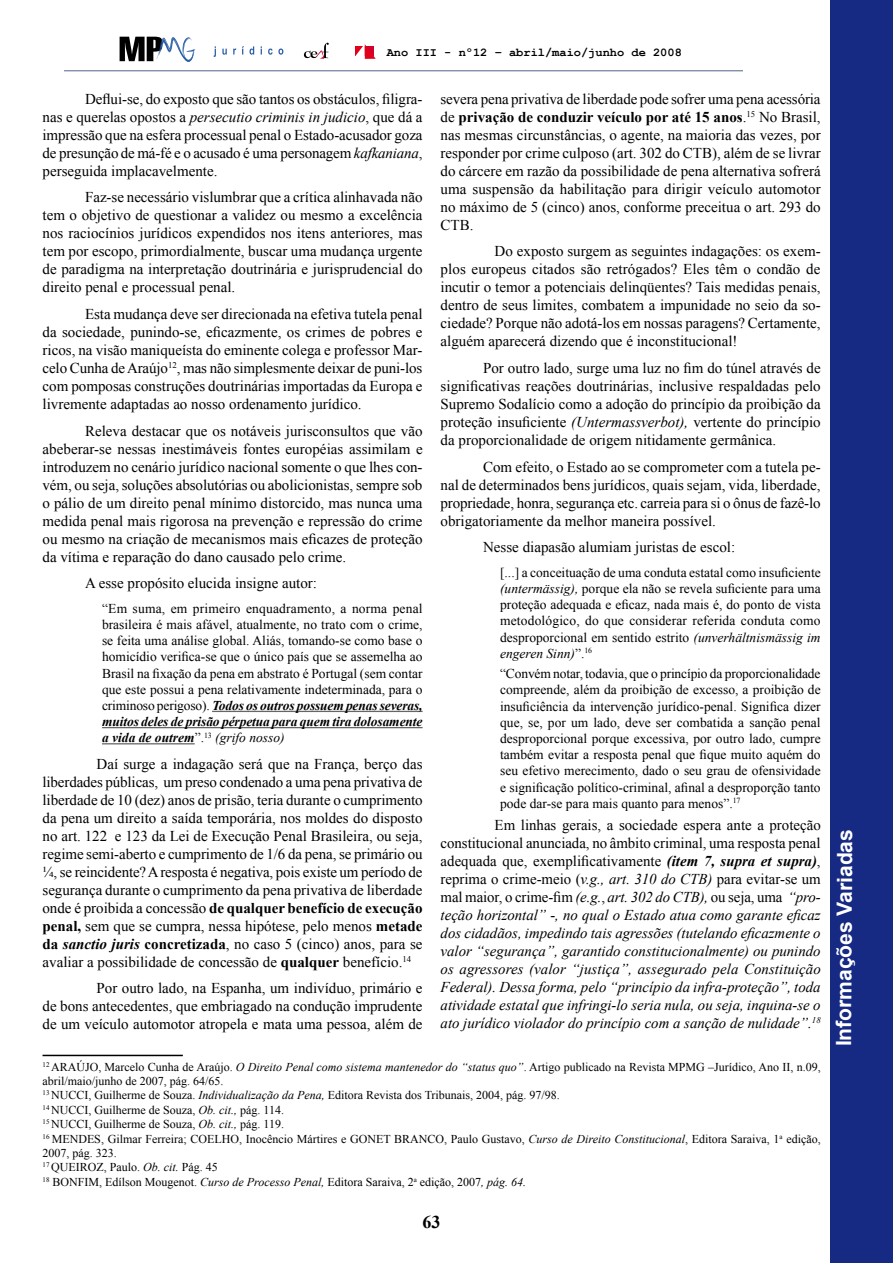
<style>
.page{position:relative;width:893px;height:1263px;background:#fff}
.page>*{position:absolute;margin:0;border:0;box-sizing:border-box;transform-origin:0 0}
.t1{font:700 21px "Arial";letter-spacing:-.005em;color:#fff}
.t2{font:700 18px "Times New Roman";color:#000}
.t3{font:15px/18px "Times New Roman";color:#000;text-align:justify}
.t4{font:italic 15px/18px "Times New Roman";color:#000;text-align:justify}
.t5{font:13.5px/16.2px "Times New Roman";color:#000;text-align:justify}
.t6{font:12px/14.4px "Times New Roman";color:#000}
.t7{font:700 12px "Courier New";color:#000}
.s1{font-style:italic}
.s2{font-weight:700;font-style:italic}
.s3{font-weight:700}
.s4{font-style:normal}
</style>
<div class="page">
<div style="left:830px;top:0;width:63px;height:1263px;background:#162983"></div>
<hr style="left:64px;top:71px;width:679px;height:1px;background:#4f638a">
<svg style="left:214px;top:46px;width:2px;height:11px"></svg>
<svg style="left:222px;top:49px;width:5px;height:6px"></svg>
<svg style="left:233px;top:49px;width:3px;height:6px"></svg>
<svg style="left:242px;top:46px;width:12px;height:9px"></svg>
<svg style="left:268px;top:49px;width:15px;height:6px"></svg>
<svg style="left:120px;top:37px;width:76px;height:25px"></svg>
<svg style="left:304px;top:43px;width:25px;height:16px"></svg>
<svg style="left:355px;top:44px;width:21px;height:15px"></svg>
<hr style="left:212px;top:711px;width:211px;height:1px;background:#666">
<hr style="left:102px;top:727px;width:321px;height:1px;background:#666">
<hr style="left:102px;top:743px;width:93px;height:1px;background:#666">
<hr style="left:43px;top:1055px;width:140px;height:1px;background:#000">
<p class="t7" style="left:387px;top:45px;width:297px">Ano III - nº12 – abril/maio/junho de 2008</p>
<p class="t3" style="left:43px;top:90px;width:382px;text-indent:43px">Deflui-se, do exposto que são tantos os obstáculos, filigra&shy;nas e querelas opostos a <span class="s1">persecutio criminis in judicio</span>, que dá a impressão que na esfera processual penal o Estado-acusador goza de presunção de má-fé e o acusado é uma personagem <span class="s1">kafkaniana</span>, perseguida implacavelmente.</p>
<p class="t3" style="left:43px;top:188px;width:382px;text-indent:43px">Faz-se necessário vislumbrar que a crítica alinhavada não tem o objetivo de questionar a validez ou mesmo a excelência nos raciocínios jurídicos expendidos nos itens anteriores, mas tem por escopo, primordialmente, buscar uma mudança urgente de paradigma na interpretação doutrinária e jurisprudencial do direito penal e processual penal.</p>
<p class="t3" style="left:43px;top:305px;width:382px;text-indent:43px">Esta mudança deve ser direcionada na efetiva tutela penal da sociedade, punindo-se, eficazmente, os crimes de pobres e ricos, na visão maniqueísta do eminente colega e professor Mar&shy;celo Cunha de Araújo<sup>12</sup>, mas não simplesmente deixar de puni-los com pomposas construções doutrinárias importadas da Europa e livremente adaptadas ao nosso ordenamento jurídico.</p>
<p class="t3" style="left:43px;top:421px;width:382px;text-indent:43px">Releva destacar que os notáveis jurisconsultos que vão abeberar-se nessas inestimáveis fontes européias assimilam e introduzem no cenário jurídico nacional somente o que lhes con&shy;vém, ou seja, soluções absolutórias ou abolicionistas, sempre sob o pálio de um direito penal mínimo distorcido, mas nunca uma medida penal mais rigorosa na prevenção e repressão do crime ou mesmo na criação de mecanismos mais eficazes de proteção da vítima e reparação do dano causado pelo crime.</p>
<p class="t3" style="left:85px;top:574px;width:234px">A esse propósito elucida insigne autor:</p>
<p class="t5" style="left:102px;top:600px;width:322px">“Em suma, em primeiro enquadramento, a norma penal brasileira é mais afável, atualmente, no trato com o crime, se feita uma análise global. Aliás, tomando-se como base o homicídio verifica-se que o único país que se assemelha ao Brasil na fixação da pena em abstrato é Portugal (sem contar que este possui a pena relativamente indeterminada, para o criminoso perigoso). <span class="s2">Todos os outros possuem penas severas, muitos deles de prisão pérpetua para quem tira dolosamente a vida de outrem</span>”.<sup>13</sup> <span class="s1">(grifo nosso)</span></p>
<p class="t3" style="left:43px;top:755px;width:382px;text-indent:54px">Daí surge a indagação será que na França, berço das liberdades públicas, um preso condenado a uma pena privativa de liberdade de 10 (dez) anos de prisão, teria durante o cumprimento da pena um direito a saída temporária, nos moldes do disposto no art. 122 e 123 da Lei de Execução Penal Brasileira, ou seja, regime semi-aberto e cumprimento de 1/6 da pena, se primário ou ¼, se reincidente? A resposta é negativa, pois existe um período de segurança durante o cumprimento da pena privativa de liberdade onde é proibida a concessão <span class="s3">de qualquer benefício de execução penal,</span> sem que se cumpra, nessa hipótese, pelo menos <span class="s3">metade da</span> <span class="s2">sanctio juris</span> <span class="s3">concretizada</span>, no caso 5 (cinco) anos, para se avaliar a possibilidade de concessão de <span class="s3">qualquer</span> benefício.<sup>14</sup></p>
<p class="t3" style="left:43px;top:979px;width:382px;text-indent:54px">Por outro lado, na Espanha, um indivíduo, primário e de bons antecedentes, que embriagado na condução imprudente de um veículo automotor atropela e mata uma pessoa, além de</p>
<p class="t3" style="left:441px;top:90px;width:382px">severa pena privativa de liberdade pode sofrer uma pena acessória de <span class="s3">privação de conduzir veículo por até 15 anos</span>.<sup>15</sup> No Brasil, nas mesmas circunstâncias, o agente, na maioria das vezes, por responder por crime culposo (art. 302 do CTB), além de se livrar do cárcere em razão da possibilidade de pena alternativa sofrerá uma suspensão da habilitação para dirigir veículo automotor no máximo de 5 (cinco) anos, conforme preceitua o art. 293 do CTB.</p>
<p class="t3" style="left:441px;top:242px;width:382px;text-indent:54px">Do exposto surgem as seguintes indagações: os exem&shy;plos europeus citados são retrógados? Eles têm o condão de incutir o temor a potenciais delinqüentes? Tais medidas penais, dentro de seus limites, combatem a impunidade no seio da so&shy;ciedade? Porque não adotá-los em nossas paragens? Certamente, alguém aparecerá dizendo que é inconstitucional!</p>
<p class="t3" style="left:441px;top:359px;width:382px;text-indent:43px">Por outro lado, surge uma luz no fim do túnel através de significativas reações doutrinárias, inclusive respaldadas pelo Supremo Sodalício como a adoção do princípio da proibição da proteção insuficiente <span class="s1">(Untermassverbot),</span> vertente do princípio da proporcionalidade de origem nitidamente germânica.</p>
<p class="t3" style="left:441px;top:457px;width:382px;text-indent:43px">Com efeito, o Estado ao se comprometer com a tutela pe&shy;nal de determinados bens jurídicos, quais sejam, vida, liberdade, propriedade, honra, segurança etc. carreia para si o ônus de fazê-lo obrigatoriamente da melhor maneira possível.</p>
<p class="t3" style="left:483px;top:538px;width:254px">Nesse diapasão alumiam juristas de escol:</p>
<p class="t5" style="left:500px;top:564px;width:322px">[...] a conceituação de uma conduta estatal como insuficiente <span class="s1">(untermässig),</span> porque ela não se revela suficiente para uma proteção adequada e eficaz, nada mais é, do ponto de vista metodológico, do que considerar referida conduta como desproporcional em sentido estrito <span class="s1">(unverhältnismässig im engeren Sinn)</span>”.<sup>16</sup></p>
<p class="t5" style="left:500px;top:665px;width:322px">“Convém notar, todavia, que o princípio da proporcionalidade compreende, além da proibição de excesso, a proibição de insuficiência da intervenção jurídico-penal. Significa dizer que, se, por um lado, deve ser combatida a sanção penal desproporcional porque excessiva, por outro lado, cumpre também evitar a resposta penal que fique muito aquém do seu efetivo merecimento, dado o seu grau de ofensividade e significação político-criminal, afinal a desproporção tanto pode dar-se para mais quanto para menos”.<sup>17</sup></p>
<p class="t4" style="left:441px;top:816px;width:382px;text-indent:54px"><span class="s4">Em linhas gerais, a sociedade espera ante a proteção constitucional anunciada, no âmbito criminal, uma resposta penal adequada que, exemplificativamente</span> <span class="s3">(item 7, supra et supra)</span><span class="s4">, reprima o crime-meio (</span>v.g., art. 310 do CTB) <span class="s4">para evitar-se um mal maior, o crime-fim</span> (e.g.<span class="s4">,</span> art. 302 do CTB), <span class="s4">ou seja, uma</span> “pro&shy;teção horizontal” -, no qual o Estado atua como garante eficaz dos cidadãos, impedindo tais agressões (tutelando eficazmente o valor “segurança”, garantido constitucionalmente) ou punindo os agressores (valor “justiça”, assegurado pela Constituição Federal). Dessa forma, pelo “princípio da infra-proteção”, toda atividade estatal que infringi-lo seria nula, ou seja, inquina-se o ato jurídico violador do princípio com a sanção de nulidade”.<sup>18</sup></p>
<p class="t6" style="left:43px;top:1059px;width:780px"><sup>12</sup> ARAÚJO, Marcelo Cunha de Araújo. <span class="s1">O Direito Penal como sistema mantenedor do “status quo”</span>. Artigo publicado na Revista MPMG –Jurídico, Ano II, n.09, abril/maio/junho de 2007, pág. 64/65.<br><sup>13</sup> NUCCI, Guilherme de Souza. <span class="s1">Individualização da Pena,</span> Editora Revista dos Tribunais, 2004, pág. 97/98.<br><sup>14</sup> NUCCI, Guilherme de Souza, <span class="s1">Ob. cit.,</span> pág. 114.<br><sup>15</sup> NUCCI, Guilherme de Souza, <span class="s1">Ob. cit.,</span> pág. 119.<br><sup>16</sup> MENDES, Gilmar Ferreira; COELHO, Inocêncio Mártires e GONET BRANCO, Paulo Gustavo, <span class="s1">Curso de Direito Constitucional</span>, Editora Saraiva, 1<sup>a</sup> edição, 2007, pág. 323.<br><sup>17</sup> QUEIROZ, Paulo. <span class="s1">Ob. cit.</span> Pág. 45<br><sup>18</sup> BONFIM, Edílson Mougenot. <span class="s1">Curso de Processo Penal,</span> Editora Saraiva, 2<sup>a</sup> edição, 2007<span class="s1">, pág. 64.</span></p>
<p class="t2" style="left:423px;top:1210px;width:19px">63</p>
<h1 class="t1" style="left:830px;top:1046px;width:219px;rotate:-90deg">Informações Variadas</h1>
</div>
